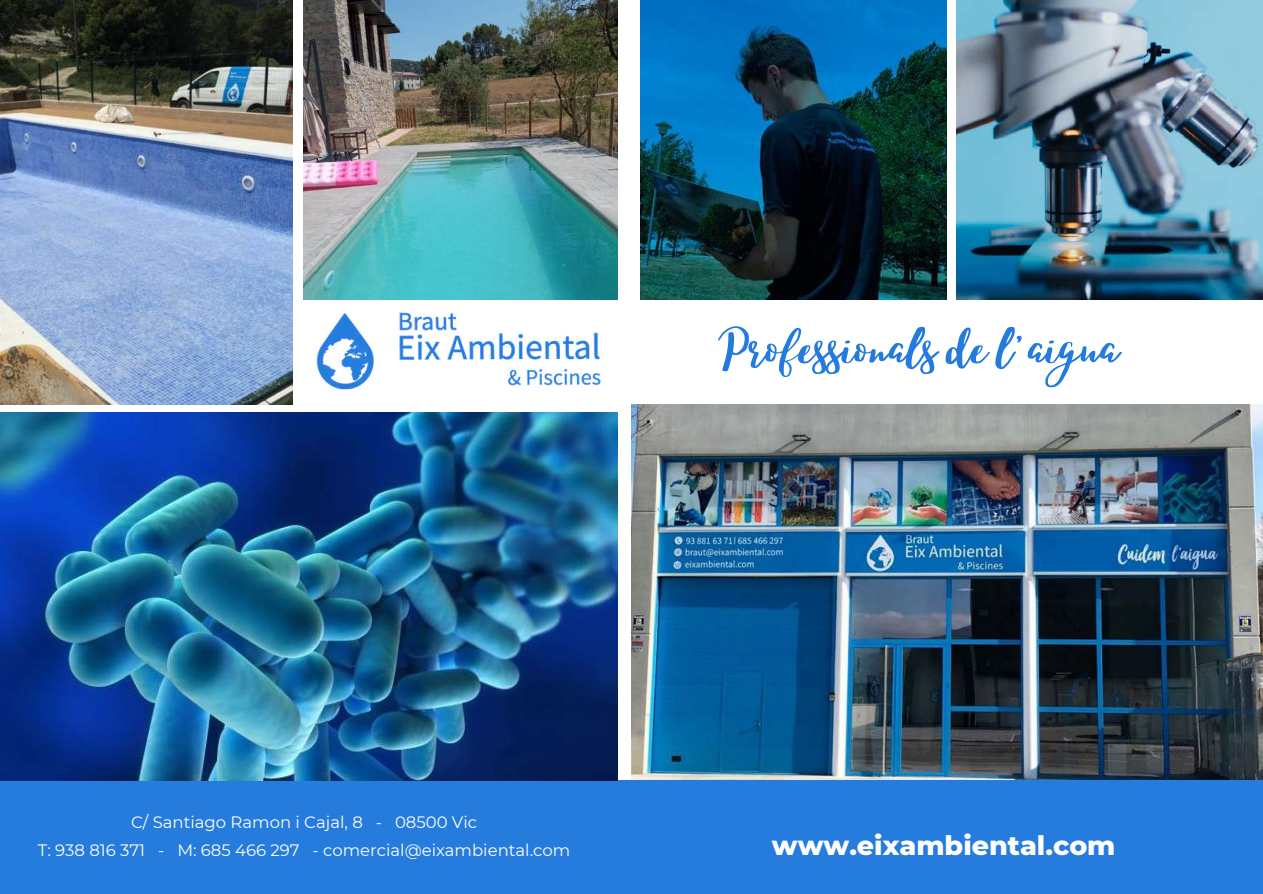
<style>
.page{position:relative;width:1263px;height:894px;background:#fff}
.page>*{position:absolute;margin:0;border:0;box-sizing:border-box;transform-origin:0 0}
.t1{font:66.6px "Lucky Dip Caitlin";color:#247bdd}
.t2{font:800 27px "Montserrat";color:#fff}
.t3{font:16.5px/28px "Montserrat";color:#fff;text-align:center}
</style>
<div class="page">
<div style="left:0;top:780px;width:1263px;height:113px;background:#257cdd"></div>
<img style="left:0;top:0;width:292px;height:404px">
<img style="left:303px;top:0;width:314px;height:299px">
<img style="left:631px;top:404px;width:631px;height:375px">
<img style="left:640px;top:0;width:306px;height:299px">
<img style="left:316px;top:312px;width:285px;height:78px">
<img style="left:0;top:412px;width:617px;height:368px">
<img style="left:957px;top:0;width:306px;height:299px">
<h1 class="t1" style="left:718px;top:313px;width:402px">Professionalsde l'aigua</h1>
<p class="t3" style="left:38px;top:807px;width:534px">C/ Santiago Ramon i Cajal, 8 - 08500 Vic<br>T: 938 816 371 - M: 685 466 297 - comercial@eixambiental.com</p>
<h2 class="t2" style="left:772px;top:828px;width:345px">www.eixambiental.com</h2>
</div>
